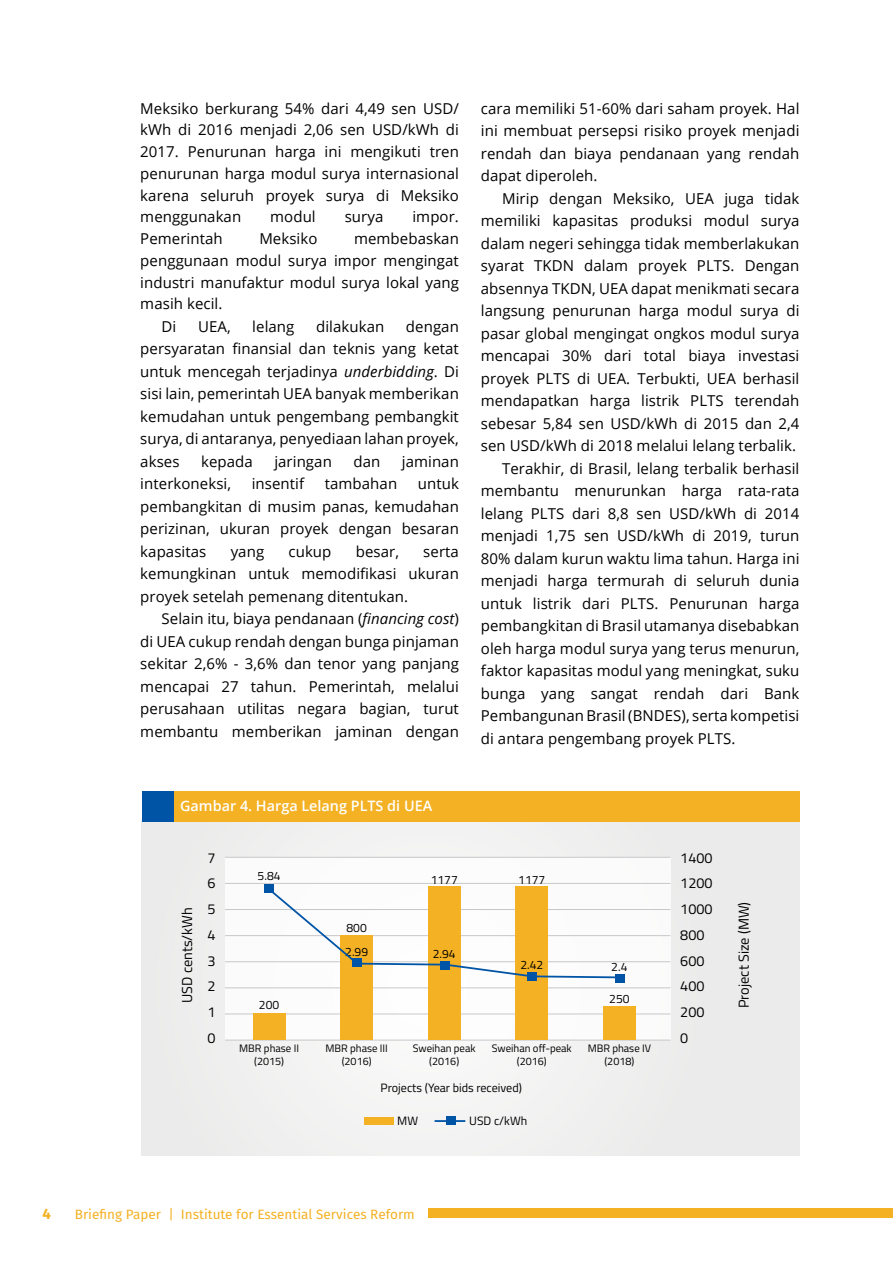
<style>
.page{position:relative;width:893px;height:1263px;background:#fff}
.page>*{position:absolute;margin:0;border:0;box-sizing:border-box;transform-origin:0 0}
.t1{font:15px/22.5px "Open Sans";letter-spacing:.005em;color:#000;text-align:justify}
.t2{font:700 15px "Fira Sans";color:#f4b123}
.t3{font:14.4px/25.8px "Titillium Web";color:#000;text-align:justify}
.t4{font:600 14.4px "Open Sans";color:#fff}
.t5{font:13.5px "Fira Sans";color:#f4b123}
.t6{font:12.15px "Titillium Web";color:#000}
.t7{font:10.8px/12.9px "Titillium Web";color:#000;text-align:center}
.s1{font-style:italic}
</style>
<div class="page">
<div style="left:428px;top:1208px;width:465px;height:10px;background:#f4b123"></div>
<div style="left:142px;top:819px;width:657px;height:336px;background:#ededed"></div>
<div style="left:142px;top:791px;width:49px;height:30px;background:#0054a6"></div>
<div style="left:174px;top:791px;width:625px;height:30px;background:#f4b123"></div>
<div style="left:364px;top:1117px;width:30px;height:8px;background:#f4b123"></div>
<div style="left:446px;top:1116px;width:10px;height:9px;background:#0054a6"></div>
<hr style="left:435px;top:1120px;width:30px;height:2px;background:#0054a6">
<div style="left:225px;top:857px;width:445px;height:183px;background:#fff"></div>
<hr style="left:225px;top:857px;width:445px;height:1px;background:#c7c8ca">
<hr style="left:225px;top:883px;width:445px;height:1px;background:#c7c8ca">
<hr style="left:225px;top:909px;width:445px;height:1px;background:#c7c8ca">
<hr style="left:225px;top:935px;width:445px;height:1px;background:#c7c8ca">
<hr style="left:225px;top:961px;width:445px;height:1px;background:#c7c8ca">
<hr style="left:225px;top:987px;width:445px;height:1px;background:#c7c8ca">
<hr style="left:225px;top:1013px;width:445px;height:1px;background:#c7c8ca">
<hr style="left:225px;top:1040px;width:445px;height:1px;background:#c7c8ca">
<div style="left:253px;top:1013px;width:32px;height:27px;background:#f4b123"></div>
<div style="left:340px;top:936px;width:33px;height:104px;background:#f4b123"></div>
<div style="left:428px;top:887px;width:32px;height:153px;background:#f4b123"></div>
<div style="left:516px;top:887px;width:32px;height:153px;background:#f4b123"></div>
<div style="left:603px;top:1006px;width:33px;height:34px;background:#f4b123"></div>
<div style="left:264px;top:884px;width:10px;height:9px;background:#0054a6"></div>
<div style="left:527px;top:972px;width:10px;height:9px;background:#0054a6"></div>
<div style="left:615px;top:974px;width:10px;height:8px;background:#0054a6"></div>
<svg style="left:266px;top:886px;width:356px;height:93px"></svg>
<p class="t1" style="left:140px;top:97px;width:320px;line-height:21.8px">Meksiko berkurang 54% dari 4,49 sen USD/ kWh di 2016 menjadi 2,06 sen USD/kWh di 2017. Penurunan harga ini mengikuti tren penurunan harga modul surya internasional karena seluruh proyek surya di Meksiko menggunakan</p>
<p class="t1" style="left:270px;top:205px;width:47px">modul</p>
<p class="t1" style="left:345px;top:205px;width:40px">surya</p>
<p class="t1" style="left:412px;top:205px;width:48px">impor.</p>
<p class="t1" style="left:140px;top:227px;width:84px">Pemerintah</p>
<p class="t1" style="left:259px;top:227px;width:60px">Meksiko</p>
<p class="t1" style="left:354px;top:227px;width:106px">membebaskan</p>
<p class="t1" style="left:140px;top:249px;width:320px">penggunaan modul surya impor mengingat</p>
<p class="t1" style="left:140px;top:270px;width:320px">industri manufaktur modul surya lokal yang</p>
<p class="t1" style="left:140px;top:292px;width:84px">masih kecil.</p>
<p class="t1" style="left:162px;top:315px;width:16px">Di</p>
<p class="t1" style="left:198px;top:315px;width:34px">UEA,</p>
<p class="t1" style="left:252px;top:315px;width:44px">lelang</p>
<p class="t1" style="left:316px;top:315px;width:70px">dilakukan</p>
<p class="t1" style="left:140px;top:315px;width:320px;text-indent:266px">dengan persyaratan finansial dan teknis yang ketat untuk mencegah terjadinya <span class="s1">underbidding</span>. Di sisi lain, pemerintah UEA banyak memberikan kemudahan untuk pengembang pembangkit surya, di antaranya, penyediaan lahan proyek, akses</p>
<p class="t1" style="left:201px;top:450px;width:53px">kepada</p>
<p class="t1" style="left:274px;top:450px;width:59px">jaringan</p>
<p class="t1" style="left:353px;top:450px;width:28px">dan</p>
<p class="t1" style="left:402px;top:450px;width:59px">jaminan</p>
<p class="t1" style="left:140px;top:472px;width:92px">interkoneksi,</p>
<p class="t1" style="left:252px;top:472px;width:54px">insentif</p>
<p class="t1" style="left:325px;top:472px;width:74px">tambahan</p>
<p class="t1" style="left:140px;top:472px;width:320px;text-indent:277px">untuk pembangkitan di musim panas, kemudahan perizinan, ukuran proyek dengan besaran kapasitas</p>
<p class="t1" style="left:231px;top:540px;width:35px">yang</p>
<p class="t1" style="left:288px;top:540px;width:44px">cukup</p>
<p class="t1" style="left:356px;top:540px;width:45px">besar,</p>
<p class="t1" style="left:140px;top:540px;width:320px;text-indent:283px">serta kemungkinan untuk memodifikasi ukuran proyek setelah pemenang ditentukan.</p>
<p class="t1" style="left:140px;top:607px;width:320px;text-indent:21px">Selain itu, biaya pendanaan (<span class="s1">financing cost</span>) di UEA cukup rendah dengan bunga pinjaman sekitar 2,6% - 3,6% dan tenor yang panjang mencapai 27 tahun. Pemerintah, melalui perusahaan utilitas negara bagian, turut membantu memberikan jaminan dengan</p>
<p class="t4" style="left:180px;top:796px;width:254px">Gambar 4. Harga Lelang PLTS di UEA</p>
<p class="t1" style="left:481px;top:96px;width:320px">cara memiliki 51-60% dari saham proyek. Hal ini membuat persepsi risiko proyek menjadi rendah dan biaya pendanaan yang rendah dapat diperoleh.</p>
<p class="t1" style="left:502px;top:186px;width:299px">Mirip dengan Meksiko, UEA juga tidak</p>
<p class="t1" style="left:481px;top:209px;width:320px">memiliki kapasitas produksi modul surya</p>
<p class="t1" style="left:481px;top:231px;width:320px">dalam negeri sehingga tidak memberlakukan</p>
<p class="t1" style="left:481px;top:254px;width:320px">syarat TKDN dalam proyek PLTS. Dengan</p>
<p class="t1" style="left:481px;top:276px;width:320px">absennya TKDN, UEA dapat menikmati secara</p>
<p class="t1" style="left:481px;top:299px;width:320px">langsung penurunan harga modul surya di</p>
<p class="t1" style="left:481px;top:321px;width:320px">pasar global mengingat ongkos modul surya</p>
<p class="t1" style="left:481px;top:344px;width:320px">mencapai 30% dari total biaya investasi</p>
<p class="t1" style="left:481px;top:366px;width:320px">proyek PLTS di UEA. Terbukti, UEA berhasil</p>
<p class="t1" style="left:481px;top:389px;width:320px">mendapatkan harga listrik PLTS terendah</p>
<p class="t1" style="left:481px;top:411px;width:320px">sebesar 5,84 sen USD/kWh di 2015 dan 2,4</p>
<p class="t1" style="left:481px;top:434px;width:317px">sen USD/kWh di 2018 melalui lelang terbalik.</p>
<p class="t1" style="left:502px;top:456px;width:299px">Terakhir, di Brasil, lelang terbalik berhasil</p>
<p class="t1" style="left:481px;top:479px;width:320px">membantu menurunkan harga rata-rata</p>
<p class="t1" style="left:481px;top:501px;width:320px">lelang PLTS dari 8,8 sen USD/kWh di 2014</p>
<p class="t1" style="left:481px;top:524px;width:320px">menjadi 1,75 sen USD/kWh di 2019, turun</p>
<p class="t1" style="left:481px;top:546px;width:320px">80% dalam kurun waktu lima tahun. Harga ini</p>
<p class="t1" style="left:481px;top:569px;width:320px">menjadi harga termurah di seluruh dunia</p>
<p class="t1" style="left:481px;top:591px;width:320px">untuk listrik dari PLTS. Penurunan harga</p>
<p class="t1" style="left:481px;top:614px;width:320px">pembangkitan di Brasil utamanya disebabkan</p>
<p class="t1" style="left:481px;top:636px;width:320px">oleh harga modul surya yang terus menurun,</p>
<p class="t1" style="left:481px;top:659px;width:320px">faktor kapasitas modul yang meningkat, suku</p>
<p class="t1" style="left:481px;top:681px;width:320px">bunga yang sangat rendah dari Bank</p>
<p class="t1" style="left:481px;top:704px;width:320px">Pembangunan Brasil (BNDES), serta kompetisi</p>
<p class="t1" style="left:481px;top:726px;width:256px">di antara pengembang proyek PLTS.</p>
<p class="t3" style="left:173px;top:1003px;width:97px;rotate:-90deg">USD cents/kWh</p>
<p class="t3" style="left:208px;top:844px;width:10px">7<br>6<br>5<br>4<br>3<br>2<br>1<br>0</p>
<p class="t3" style="left:680px;top:844px;width:34px;text-align:left">1400<br>1200<br>1000<br>800<br>600<br>400<br>200<br>0</p>
<p class="t6" style="left:258px;top:867px;width:24px">5.84</p>
<p class="t6" style="left:431px;top:870px;width:29px">1177</p>
<p class="t6" style="left:518px;top:871px;width:29px">1177</p>
<p class="t6" style="left:347px;top:919px;width:22px">800</p>
<p class="t6" style="left:345px;top:943px;width:24px">2.99</p>
<p class="t6" style="left:433px;top:944px;width:24px">2.94</p>
<p class="t6" style="left:520px;top:956px;width:24px">2.42</p>
<p class="t6" style="left:611px;top:958px;width:18px">2.4</p>
<p class="t6" style="left:609px;top:990px;width:22px">250</p>
<p class="t6" style="left:259px;top:995px;width:22px">200</p>
<p class="t7" style="left:239px;top:1041px;width:61px">MBR phase II (2015)</p>
<p class="t7" style="left:325px;top:1041px;width:64px">MBR phase III (2016)</p>
<p class="t7" style="left:413px;top:1041px;width:64px">Sweihan peak (2016)</p>
<p class="t7" style="left:492px;top:1041px;width:81px">Sweihan off-peak (2016)</p>
<p class="t7" style="left:588px;top:1041px;width:65px">MBR phase IV (2018)</p>
<p class="t6" style="left:381px;top:1078px;width:143px">Projects (Year bids received)</p>
<p class="t6" style="left:397px;top:1112px;width:22px">MW</p>
<p class="t6" style="left:469px;top:1112px;width:60px">USD c/kWh</p>
<p class="t3" style="left:730px;top:1008px;width:108px;rotate:-90deg">Project Size (MW)</p>
<p class="t2" style="left:43px;top:1201px;width:10px">4</p>
<p class="t5" style="left:75px;top:1204px;width:341px">Briefing Paper | Institute for Essential Services Reform</p>
</div>
